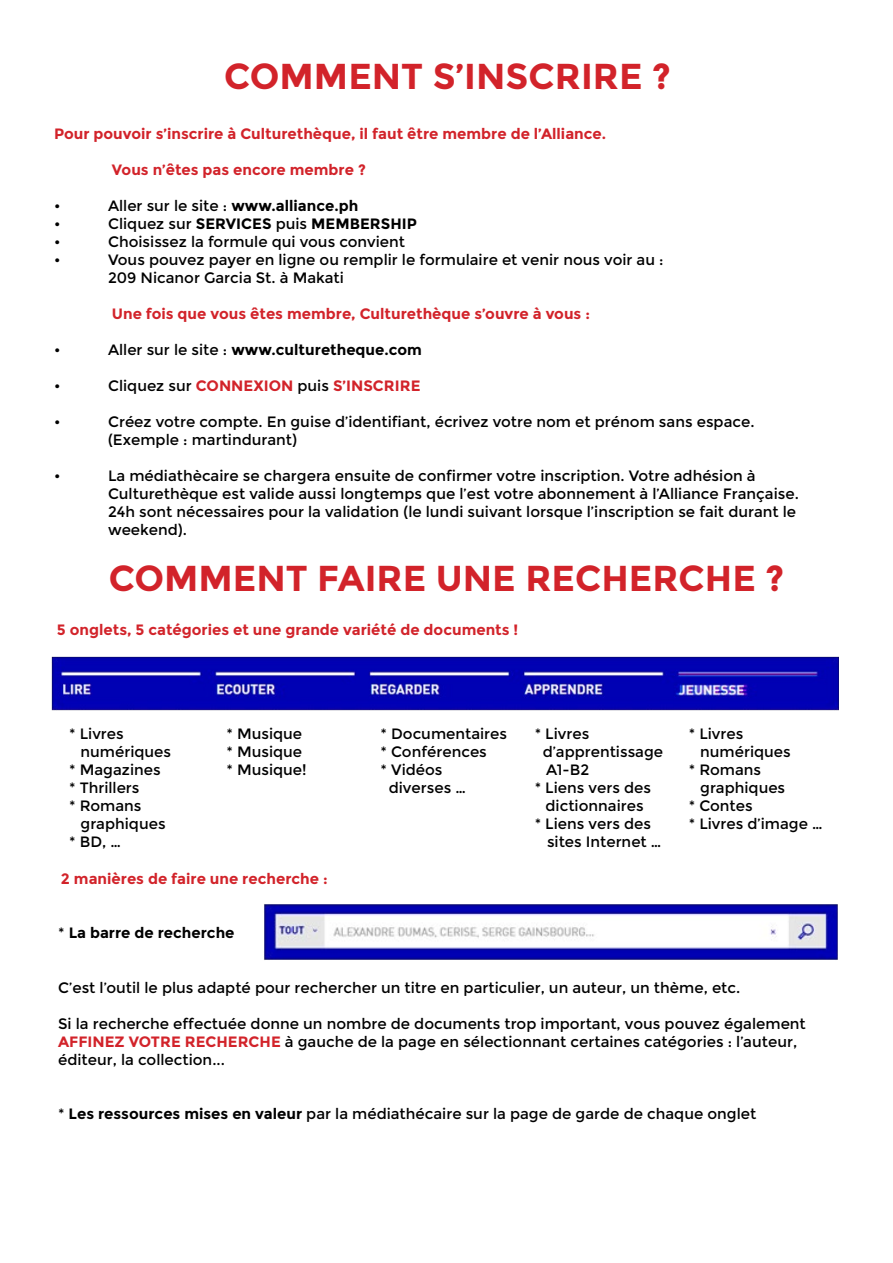
<style>
.page{position:relative;width:893px;height:1263px;background:#fff}
.page>*{position:absolute;margin:0;border:0;box-sizing:border-box;transform-origin:0 0}
.t1{font:700 36px "Montserrat";color:#d2232a}
.t2{font:15px/18px "Montserrat";color:#000}
.t3{font:700 15px "Montserrat";color:#d2232a}
.t4{font:700 15px "Montserrat";color:#000}
.s1{font-weight:700}
.s2{font-weight:400}
.s3{font-weight:400;color:#000}
.s4{font-weight:700;color:#d2232a}
</style>
<div class="page">
<img style="left:264px;top:904px;width:574px;height:56px">
<img style="left:52px;top:656px;width:787px;height:54px">
<h1 class="t1" style="left:224px;top:55px;width:448px">COMMENT S’INSCRIRE ?</h1>
<p class="t3" style="left:54px;top:125px;width:554px">Pour pouvoir s’inscrire à Culturethèque, il faut être membre de l’Alliance.</p>
<p class="t3" style="left:108px;top:161px;width:259px">→Vous n’êtes pas encore membre ?</p>
<p class="t2" style="left:54px;top:197px;width:8px">•</p>
<p class="t2" style="left:108px;top:197px;width:252px">Aller sur le site : <span class="s1">www.alliance.ph</span></p>
<p class="t2" style="left:54px;top:215px;width:8px">•</p>
<p class="t4" style="left:108px;top:215px;width:310px"><span class="s2">Cliquez sur</span> SERVICES <span class="s2">puis</span> MEMBERSHIP</p>
<p class="t2" style="left:54px;top:233px;width:8px">•</p>
<p class="t2" style="left:108px;top:233px;width:299px">Choisissez la formule qui vous convient</p>
<p class="t2" style="left:54px;top:251px;width:8px">•</p>
<p class="t2" style="left:108px;top:251px;width:557px">Vous pouvez payer en ligne ou remplir le formulaire et venir nous voir au :<br>209 Nicanor Garcia St. à Makati</p>
<p class="t3" style="left:108px;top:305px;width:484px">→Une fois que vous êtes membre, Culturethèque s’ouvre à vous :</p>
<p class="t2" style="left:54px;top:341px;width:8px">•</p>
<p class="t4" style="left:108px;top:341px;width:315px"><span class="s2">Aller sur le site :</span> www.culturetheque.com</p>
<p class="t2" style="left:54px;top:377px;width:8px">•</p>
<p class="t3" style="left:108px;top:377px;width:314px"><span class="s3">Cliquez sur</span> CONNEXION <span class="s3">puis</span> S’INSCRIRE</p>
<p class="t2" style="left:54px;top:413px;width:8px">•</p>
<p class="t2" style="left:108px;top:413px;width:648px">Créez votre compte. En guise d’identifiant, écrivez votre nom et prénom sans espace. (Exemple : martindurant)</p>
<p class="t2" style="left:54px;top:467px;width:8px">•</p>
<p class="t2" style="left:108px;top:467px;width:692px">La médiathècaire se chargera ensuite de confirmer votre inscription. Votre adhésion à Culturethèque est valide aussi longtemps que l’est votre abonnement à l’Alliance Française.<br>24h sont nécessaires pour la validation (le lundi suivant lorsque l’inscription se fait durant le weekend).</p>
<h1 class="t1" style="left:109px;top:556px;width:677px">COMMENT FAIRE UNE RECHERCHE ?</h1>
<p class="t3" style="left:53px;top:621px;width:467px">→5 onglets, 5 catégories et une grande variété de documents !</p>
<p class="t2" style="left:69px;top:725px;width:56px">* Livres</p>
<p class="t2" style="left:81px;top:743px;width:92px">numériques</p>
<p class="t2" style="left:69px;top:761px;width:93px">* Magazines</p>
<p class="t2" style="left:69px;top:779px;width:72px">* Thrillers</p>
<p class="t2" style="left:69px;top:797px;width:74px">* Romans</p>
<p class="t2" style="left:81px;top:815px;width:87px">graphiques</p>
<p class="t2" style="left:69px;top:833px;width:53px">* BD, …</p>
<p class="t2" style="left:226px;top:725px;width:82px">* Musique * Musique * Musique!</p>
<p class="t2" style="left:381px;top:725px;width:128px">* Documentaires</p>
<p class="t2" style="left:381px;top:743px;width:108px">* Conférences</p>
<p class="t2" style="left:381px;top:761px;width:63px">* Vidéos</p>
<p class="t2" style="left:389px;top:779px;width:79px">diverses …</p>
<p class="t3" style="left:53px;top:870px;width:276px">→→2 manières de faire une recherche :</p>
<p class="t4" style="left:58px;top:924px;width:178px"><span class="s2">*</span> La barre de recherche</p>
<p class="t2" style="left:535px;top:725px;width:56px">* Livres</p>
<p class="t2" style="left:543px;top:743px;width:122px">d’apprentissage</p>
<p class="t2" style="left:546px;top:761px;width:45px">A1-B2</p>
<p class="t2" style="left:535px;top:779px;width:118px">* Liens vers des</p>
<p class="t2" style="left:545px;top:797px;width:100px">dictionnaires</p>
<p class="t2" style="left:535px;top:815px;width:118px">* Liens vers des</p>
<p class="t2" style="left:547px;top:833px;width:116px">sites Internet …</p>
<p class="t2" style="left:689px;top:725px;width:56px">* Livres</p>
<p class="t2" style="left:700px;top:743px;width:92px">numériques</p>
<p class="t2" style="left:689px;top:761px;width:74px">* Romans</p>
<p class="t2" style="left:700px;top:779px;width:87px">graphiques</p>
<p class="t2" style="left:689px;top:797px;width:65px">* Contes</p>
<p class="t2" style="left:689px;top:815px;width:135px">* Livres d’image …</p>
<p class="t2" style="left:58px;top:978px;width:684px">C’est l’outil le plus adapté pour rechercher un titre en particulier, un auteur, un thème, etc.</p>
<p class="t2" style="left:58px;top:1014px;width:749px">Si la recherche effectuée donne un nombre de documents trop important, vous pouvez également<br><span class="s4">AFFINEZ VOTRE RECHERCHE</span> à gauche de la page en sélectionnant certaines catégories : l’auteur, éditeur, la collection...</p>
<p class="t2" style="left:58px;top:1104px;width:700px">* <span class="s1">Les ressources mises en valeur</span> par la médiathécaire sur la page de garde de chaque onglet</p>
</div>
